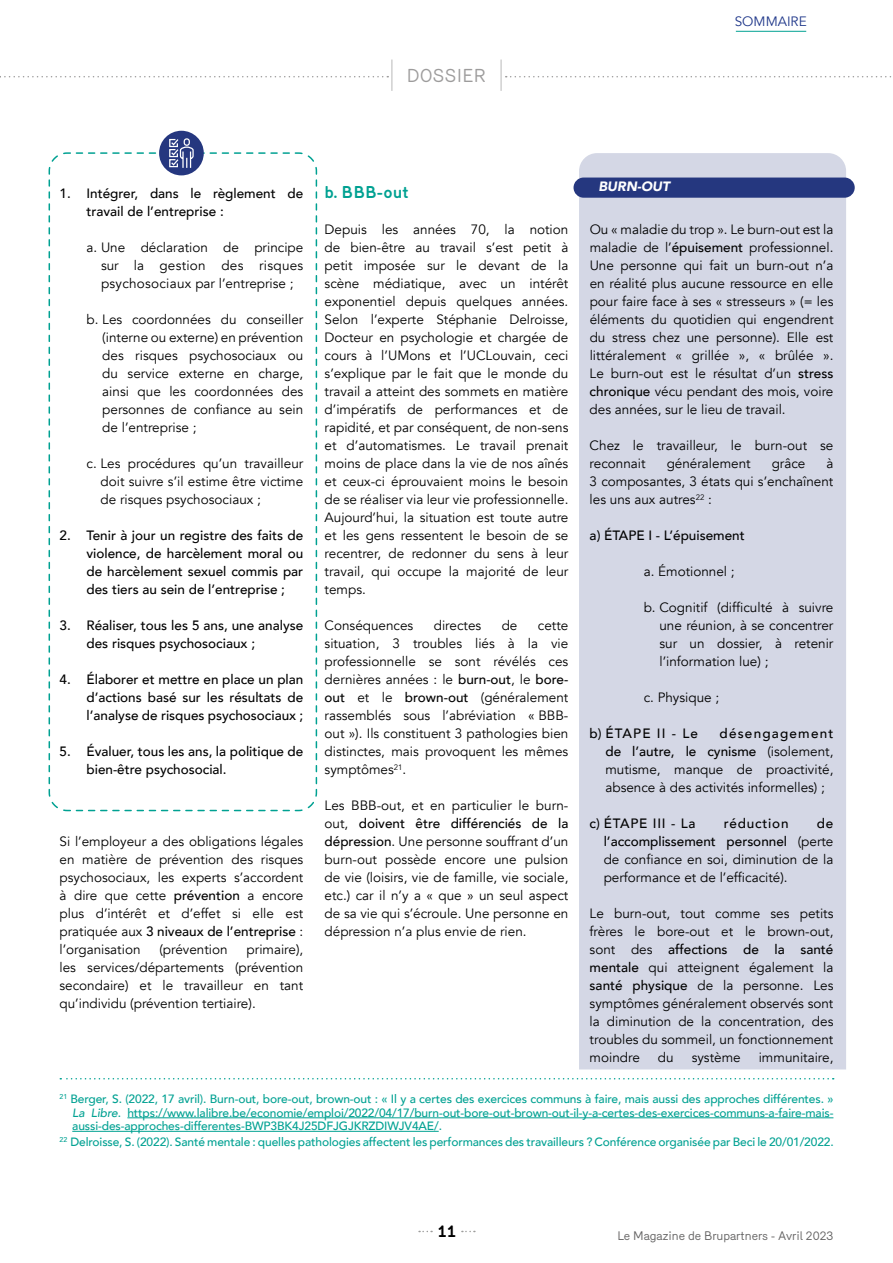
<style>
.page{position:relative;width:893px;height:1263px;background:#fff}
.page>*{position:absolute;margin:0;border:0;box-sizing:border-box;transform-origin:0 0}
.t1{font:18px "Merkury";color:#9d9c9c}
.t2{font:700 16.5px "Merkury";color:#00a192}
.t3{font:700 16.5px "Merkury";color:#000}
.t4{font:13.5px/18px "Avenir";color:#000;text-align:justify}
.t5{font:500 13.5px/18px "Avenir";color:#000}
.t6{font:500 13.5px "Avenir";letter-spacing:.06em;color:#000}
.t7{font:500 13.5px "Avenir";letter-spacing:.09em;color:#000}
.t8{font:13.5px "Avenir";color:#20388a}
.t9{font:italic 900 13.5px "Avenir";color:#fff}
.t10{font:500 12px/13.5px "Avenir";letter-spacing:-.01em;color:#00a192;text-align:justify}
.t11{font:12px "Merkury";color:#646363}
.s1{font-weight:500}
.s2{font-style:italic}
</style>
<div class="page">
<hr style="left:736px;top:31px;width:70px;height:1px;background:#00a192">
<div style="left:579px;top:153px;width:267px;height:916px;background:#d4d7e5"></div>
<svg style="left:48px;top:152px;width:270px;height:660px"></svg>
<hr style="left:391px;top:60px;width:2px;height:31px;background:#d0d0d0">
<hr style="left:500px;top:60px;width:2px;height:31px;background:#d0d0d0">
<svg style="left:506px;top:76px;width:386px;height:1px"></svg>
<svg style="left:0;top:76px;width:388px;height:1px"></svg>
<hr style="left:127px;top:1117px;width:706px;height:1px;background:#00a192">
<hr style="left:72px;top:1131px;width:367px;height:1px;background:#00a192">
<svg style="left:60px;top:1078px;width:774px;height:1px"></svg>
<div style="left:159px;top:131px;width:45px;height:44px;background:#25377f;border-radius:50%"></div>
<svg style="left:73px;top:138px;width:216px;height:31px"></svg>
<div style="left:573px;top:178px;width:282px;height:20px;background:#25377f;border-radius:10px"></div>
<h1 class="t1" style="left:407px;top:62px;width:81px">DOSSIER</h1>
<p class="t8" style="left:735px;top:13px;width:73px">SOMMAIRE</p>
<p class="t5" style="left:87px;top:184px;width:218px;text-indent:-27px">1. Intégrer, dans le règlement de travail de l’entreprise :</p>
<p class="t4" style="left:101px;top:239px;width:204px;text-indent:-15px">a. Une déclaration de principe sur la gestion des risques psychosociaux par l’entreprise ;</p>
<p class="t4" style="left:102px;top:311px;width:203px;text-indent:-16px">b. Les coordonnées du conseiller (interne ou externe) en prévention des risques psychosociaux ou du service externe en charge, ainsi que les coordonnées des personnes de confiance au sein de l’entreprise ;</p>
<p class="t4" style="left:101px;top:455px;width:204px;text-indent:-14px">c. Les procédures qu’un travailleur doit suivre s’il estime être victime de risques psychosociaux ;</p>
<p class="t5" style="left:87px;top:526px;width:218px;text-align:justify;text-indent:-27px">2. Tenir à jour un registre des faits de violence, de harcèlement moral ou de harcèlement sexuel commis par des tiers au sein de l’entreprise ;</p>
<p class="t5" style="left:87px;top:616px;width:218px;text-indent:-27px">3. Réaliser, tous les 5 ans, une analyse des risques psychosociaux ;</p>
<p class="t5" style="left:87px;top:670px;width:218px;text-align:justify;text-indent:-27px">4. Élaborer et mettre en place un plan d’actions basé sur les résultats de l’analyse de risques psychosociaux ;</p>
<p class="t5" style="left:87px;top:742px;width:218px;text-indent:-27px">5. Évaluer, tous les ans, la politique de bien-être psychosocial.</p>
<p class="t4" style="left:60px;top:833px;width:245px">Si l’employeur a des obligations légales en matière de prévention des risques psychosociaux, les experts s’accordent à dire que cette <span class="s1">prévention</span> a encore plus d’intérêt et d’effet si elle est pratiquée aux <span class="s1">3 niveaux de l’entreprise</span> : l’organisation</p>
<p class="t4" style="left:60px;top:941px;width:245px;text-indent:187px">primaire), les services/départements (prévention secondaire) et le travailleur en tant qu’individu (prévention tertiaire).</p>
<p class="t4" style="left:159px;top:941px;width:70px">(prévention</p>
<p class="t2" style="left:325px;top:180px;width:85px">b. BBB-out</p>
<p class="t4" style="left:325px;top:221px;width:245px">Depuis les années 70, la notion de bien-être au travail s’est petit à petit imposée sur le devant de la scène médiatique, avec un intérêt exponentiel depuis quelques années.<br>Selon l’experte Stéphanie Delroisse, Docteur en psychologie et chargée de cours à l’UMons et l’UCLouvain, ceci s’explique par le fait que le monde du travail a atteint des sommets en matière d’impératifs de performances et de rapidité, et par conséquent, de non-sens et d’automatismes. Le travail prenait moins de place dans la vie de nos aînés et ceux-ci éprouvaient moins le besoin de se réaliser via leur vie professionnelle.<br>Aujourd’hui, la situation est toute autre et les gens ressentent le besoin de se recentrer, de redonner du sens à leur travail, qui occupe la majorité de leur temps.</p>
<p class="t4" style="left:325px;top:617px;width:90px">Conséquences</p>
<p class="t4" style="left:434px;top:617px;width:49px">directes</p>
<p class="t4" style="left:502px;top:617px;width:17px">de</p>
<p class="t4" style="left:325px;top:617px;width:245px;text-indent:213px">cette situation, 3 troubles liés à la vie professionnelle se sont révélés ces dernières années : le <span class="s1">burn-out</span>, le <span class="s1">bore&shy;out</span> et le <span class="s1">brown-out</span> (généralement rassemblés sous l’abréviation « BBB&shy;out »). Ils constituent 3 pathologies bien distinctes, mais provoquent les mêmes symptômes<sup>21</sup>.</p>
<p class="t4" style="left:325px;top:797px;width:245px">Les BBB-out, et en particulier le burn&shy;out, <span class="s1">doivent être différenciés de la dépression</span>. Une personne souffrant d’un burn-out possède encore une pulsion de vie (loisirs, vie de famille, vie sociale, etc.) car il n’y a « que » un seul aspect de sa vie qui s’écroule. Une personne en dépression n’a plus envie de rien.</p>
<p class="t9" style="left:598px;top:175px;width:73px">BURN-OUT</p>
<p class="t4" style="left:590px;top:221px;width:245px">Ou « maladie du trop ». Le burn-out est la maladie de l’<span class="s1">épuisement</span> professionnel.<br>Une personne qui fait un burn-out n’a en réalité plus aucune ressource en elle pour faire face à ses « stresseurs » (= les éléments du quotidien qui engendrent du stress chez une personne). Elle est littéralement « grillée », « brûlée ».<br>Le burn-out est le résultat d’un <span class="s1">stress chronique</span> vécu pendant des mois, voire des années, sur le lieu de travail.</p>
<p class="t4" style="left:590px;top:437px;width:245px">Chez le travailleur, le burn-out se reconnait</p>
<p class="t4" style="left:667px;top:455px;width:85px">généralement</p>
<p class="t4" style="left:772px;top:455px;width:35px">grâce</p>
<p class="t4" style="left:590px;top:455px;width:245px;text-indent:237px">à 3 composantes, 3 états qui s’enchaînent les uns aux autres<sup>22</sup> :</p>
<p class="t5" style="left:590px;top:526px;width:157px">a) ÉTAPE I - L’épuisement</p>
<p class="t4" style="left:644px;top:563px;width:93px">a. Émotionnel ;</p>
<p class="t4" style="left:659px;top:599px;width:176px;text-indent:-16px">b. Cognitif (difficulté à suivre une réunion, à se concentrer sur un dossier, à retenir l’information lue) ;</p>
<p class="t4" style="left:644px;top:689px;width:77px">c. Physique ;</p>
<p class="t7" style="left:590px;top:722px;width:110px">b) ÉTAPE II - Le</p>
<p class="t4" style="left:605px;top:725px;width:230px;text-indent:114px"><span class="s1">désengagement de l’autre, le cynisme</span> (isolement, mutisme, manque de proactivité, absence à des activités informelles) ;</p>
<p class="t6" style="left:590px;top:812px;width:107px">c) ÉTAPE III - La</p>
<p class="t6" style="left:724px;top:812px;width:66px">réduction</p>
<p class="t4" style="left:604px;top:815px;width:231px;text-indent:213px"><span class="s1">de l’accomplissement personnel</span> (perte de confiance en soi, diminution de la performance et de l’efficacité).</p>
<p class="t4" style="left:590px;top:905px;width:245px">Le burn-out, tout comme ses petits frères le bore-out et le brown-out, sont des <span class="s1">affections de la santé mentale</span> qui atteignent également la <span class="s1">santé physique</span> de la personne. Les symptômes généralement observés sont la diminution de la concentration, des troubles du sommeil, un fonctionnement moindre</p>
<p class="t4" style="left:658px;top:1049px;width:17px">du</p>
<p class="t4" style="left:692px;top:1049px;width:51px">système</p>
<p class="t4" style="left:759px;top:1049px;width:76px">immunitaire,</p>
<p class="t10" style="left:72px;top:1092px;width:763px;text-indent:-13px"><sup>21</sup> Berger, S. (2022, 17 avril). Burn-out, bore-out, brown-out : « Il y a certes des exercices communs à faire, mais aussi des approches différentes. » <span class="s2">La Libre</span>. https://www.lalibre.be/economie/emploi/2022/04/17/burn-out-bore-out-brown-out-il-y-a-certes-des-exercices-communs-a-faire-mais&shy;aussi-des-approches-differentes-BWP3BK4J25DFJGJKRZDIWJV4AE/.</p>
<p class="t10" style="left:60px;top:1134px;width:776px"><sup>22</sup> Delroisse, S. (2022). Santé mentale : quelles pathologies affectent les performances des travailleurs ? Conférence organisée par Beci le 20/01/2022.</p>
<p class="t3" style="left:438px;top:1219px;width:20px">11</p>
<p class="t11" style="left:617px;top:1227px;width:217px">Le Magazine de Brupartners - Avril 2023</p>
</div>
